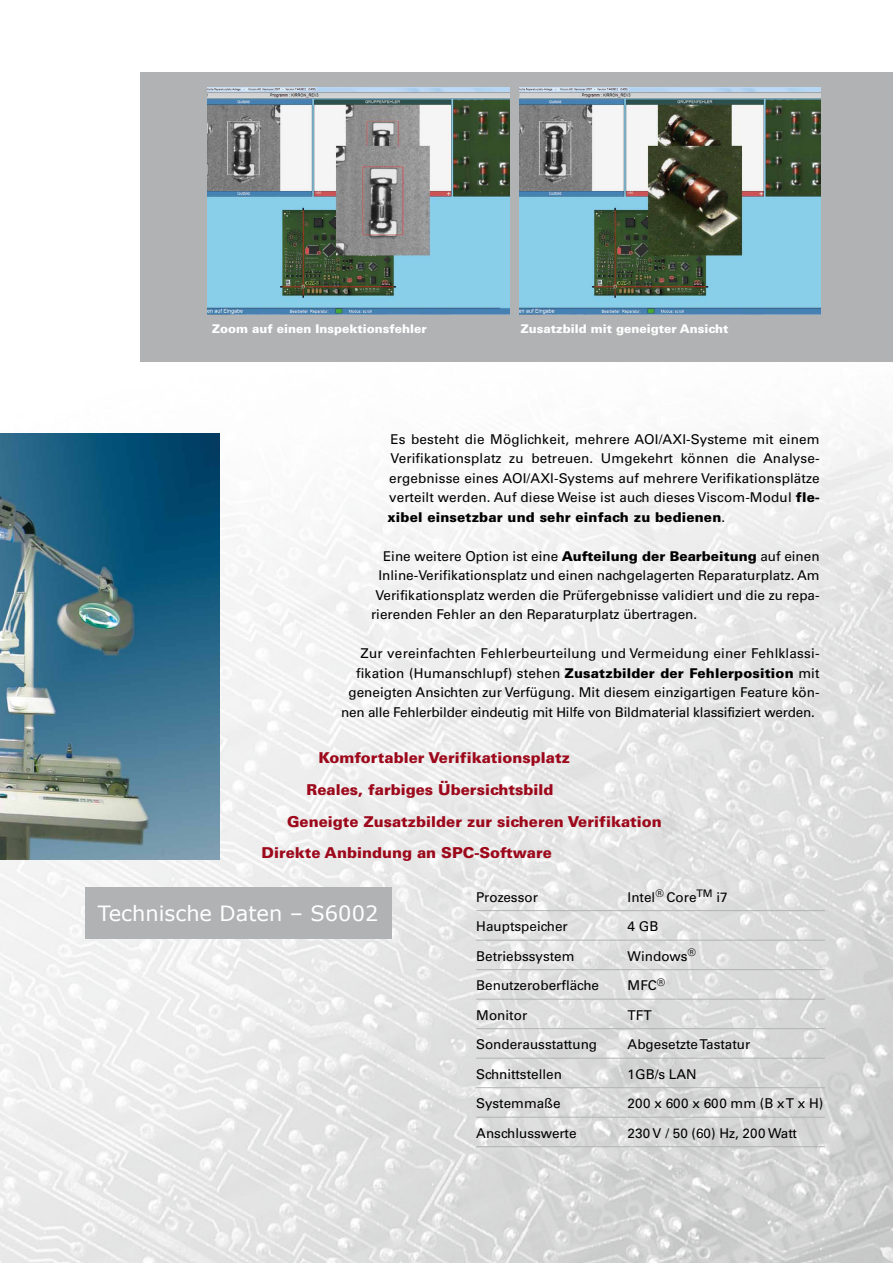
<style>
.page{position:relative;width:893px;height:1263px;background:#fff}
.page>*{position:absolute;margin:0;border:0;box-sizing:border-box;transform-origin:0 0}
._02_Headline_Negativ{font:21px "Verdana";color:#fff}
._04_Aufzählung_rot{font:900 15px "Univers";color:#9d081b}
._03_Fließtext{font:13.5px/19.5px "Univers";color:#000;text-align:justify}
._06_Tabelle_Fließtex{font:13.5px "Univers";color:#000}
._05_Bildunterschrift{font:900 12px "Univers";color:#fff}
.s1{font-weight:900}
</style>
<div class="page">
<img style="left:0;top:243px;width:893px;height:1020px">
<div style="left:141px;top:72px;width:752px;height:290px;background:#b1b2b3"></div>
<img style="left:0;top:434px;width:220px;height:425px">
<div style="left:85px;top:887px;width:306px;height:51px;background:#b1b2b3"></div>
<hr style="left:476px;top:910px;width:349px;height:1px;background:#b1b2b3">
<hr style="left:476px;top:940px;width:349px;height:1px;background:#b1b2b3">
<hr style="left:476px;top:969px;width:349px;height:1px;background:#b1b2b3">
<hr style="left:476px;top:999px;width:349px;height:1px;background:#b1b2b3">
<hr style="left:476px;top:1028px;width:349px;height:1px;background:#b1b2b3">
<hr style="left:476px;top:1058px;width:349px;height:1px;background:#b1b2b3">
<hr style="left:476px;top:1087px;width:349px;height:1px;background:#b1b2b3">
<hr style="left:476px;top:1117px;width:349px;height:1px;background:#b1b2b3">
<hr style="left:476px;top:1146px;width:349px;height:1px;background:#b1b2b3">
<img style="left:519px;top:88px;width:302px;height:227px">
<img style="left:207px;top:88px;width:302px;height:227px">
<p class="_05_Bildunterschrift" style="left:212px;top:321px;width:216px">Zoom auf einen Inspektionsfehler</p>
<p class="_05_Bildunterschrift" style="left:521px;top:321px;width:209px">Zusatzbild mit geneigter Ansicht</p>
<p class="_03_Fließtext" style="left:388px;top:429px;width:434px">Es besteht die Möglichkeit, mehrere AOI/AXI-Systeme mit einem Verifikationsplatz zu betreuen. Umgekehrt können die Analyse&shy;ergebnisse eines AOI/AXI-Systems auf mehrere Verifikationsplätze verteilt werden. Auf diese Weise ist auch dieses Viscom-Modul <span class="s1">fle&shy;xibel einsetzbar und sehr einfach zu bedienen</span>.</p>
<p class="_03_Fließtext" style="left:383px;top:546px;width:438px">Eine weitere Option ist eine <span class="s1">Aufteilung der Bearbeitung</span> auf einen</p>
<p class="_03_Fließtext" style="left:379px;top:566px;width:442px">Inline-Verifikationsplatz und einen nachgelagerten Reparaturplatz. Am</p>
<p class="_03_Fließtext" style="left:376px;top:585px;width:446px">Verifikationsplatz werden die Prüfergebnisse validiert und die zu repa-</p>
<p class="_03_Fließtext" style="left:371px;top:605px;width:328px">rierenden Fehler an den Reparaturplatz übertragen.</p>
<p class="_03_Fließtext" style="left:361px;top:644px;width:461px">Zur vereinfachten Fehlerbeurteilung und Vermeidung einer Fehlklassi-</p>
<p class="_03_Fließtext" style="left:356px;top:663px;width:465px">fikation (Humanschlupf) stehen <span class="s1">Zusatzbilder der Fehlerposition</span> mit</p>
<p class="_03_Fließtext" style="left:349px;top:683px;width:473px">geneigten Ansichten zur Verfügung. Mit diesem einzigartigen Feature kön-</p>
<p class="_03_Fließtext" style="left:341px;top:702px;width:475px">nen alle Fehlerbilder eindeutig mit Hilfe von Bildmaterial klassifiziert werden.</p>
<p class="_04_Aufzählung_rot" style="left:319px;top:749px;width:253px">Komfortabler Verifikationsplatz</p>
<p class="_04_Aufzählung_rot" style="left:307px;top:780px;width:249px">Reales, farbiges Übersichtsbild</p>
<p class="_04_Aufzählung_rot" style="left:287px;top:812px;width:376px">Geneigte Zusatzbilder zur sicheren Verifikation</p>
<p class="_04_Aufzählung_rot" style="left:262px;top:843px;width:292px">Direkte Anbindung an SPC-Software</p>
<p class="_02_Headline_Negativ" style="left:98px;top:899px;width:282px">Technische Daten – S6002</p>
<p class="_06_Tabelle_Fließtex" style="left:476px;top:889px;width:63px">Prozessor</p>
<p class="_06_Tabelle_Fließtex" style="left:628px;top:889px;width:102px">Intel<sup>®</sup> Core<sup>TM</sup> i7</p>
<p class="_06_Tabelle_Fließtex" style="left:476px;top:918px;width:93px">Hauptspeicher</p>
<p class="_06_Tabelle_Fließtex" style="left:628px;top:918px;width:32px">4 GB</p>
<p class="_06_Tabelle_Fließtex" style="left:476px;top:948px;width:100px">Betriebssystem</p>
<p class="_06_Tabelle_Fließtex" style="left:628px;top:948px;width:70px">Windows<sup>®</sup></p>
<p class="_06_Tabelle_Fließtex" style="left:476px;top:977px;width:124px">Benutzeroberfläche</p>
<p class="_06_Tabelle_Fließtex" style="left:628px;top:977px;width:39px">MFC<sup>®</sup></p>
<p class="_06_Tabelle_Fließtex" style="left:476px;top:1007px;width:52px">Monitor</p>
<p class="_06_Tabelle_Fließtex" style="left:628px;top:1007px;width:26px">TFT</p>
<p class="_06_Tabelle_Fließtex" style="left:476px;top:1036px;width:122px">Sonderausstattung</p>
<p class="_06_Tabelle_Fließtex" style="left:628px;top:1036px;width:124px">Abgesetzte Tastatur</p>
<p class="_06_Tabelle_Fließtex" style="left:476px;top:1066px;width:87px">Schnittstellen</p>
<p class="_06_Tabelle_Fließtex" style="left:628px;top:1066px;width:71px">1GB/s LAN</p>
<p class="_06_Tabelle_Fließtex" style="left:476px;top:1095px;width:86px">Systemmaße</p>
<p class="_06_Tabelle_Fließtex" style="left:628px;top:1095px;width:197px">200 x 600 x 600 mm (B x T x H)</p>
<p class="_06_Tabelle_Fließtex" style="left:476px;top:1125px;width:102px">Anschlusswerte</p>
<p class="_06_Tabelle_Fließtex" style="left:628px;top:1125px;width:171px">230 V / 50 (60) Hz, 200 Watt</p>
</div>
